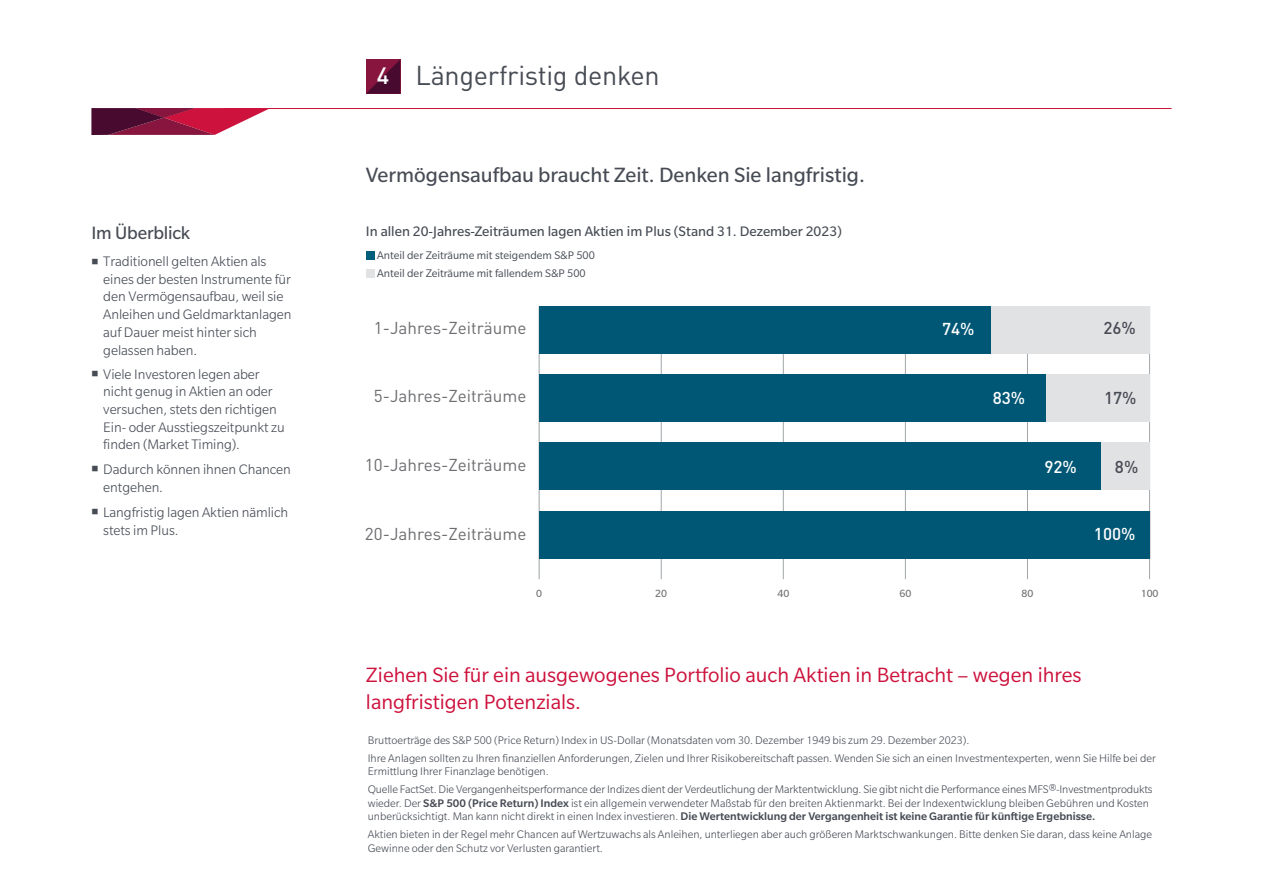
<style>
.page{position:relative;width:1263px;height:893px;background:#fff}
.page>*{position:absolute;margin:0;border:0;box-sizing:border-box;transform-origin:0 0}
.SI-head_c{font:27px "DINOT";letter-spacing:-.01em;color:#464b54}
.Body_subhead{font:500 23.4px "DINOT";color:#fff}
.t1{font:22.5px/27px "Slate Std";color:#cd123d}
.t2{font:22.5px "Slate Std";color:#464b54}
.KeyPoint_Subhead{font:19.5px "Slate Std";letter-spacing:-.015em;color:#464b54}
.t3{font:16.95px "DINOT";color:#6c6d70}
.t4{font:500 16.95px "DINOT";color:#fff}
.t5{font:500 16.95px "DINOT";color:#464b54}
.CALLOUTS{font:300 15px/17.7px "Slate Std";letter-spacing:-.005em;color:#464b54}
.t6{font:15px "Slate Std";color:#464b54}
.t7{font:300 12px/13.5px "Slate Std";color:#464b54}
.t8{font:12px "Slate Std";color:#464b54}
.t9{font:11.4px "Slate Std";color:#6c6d70}
.s1{font-weight:500}
</style>
<div class="page">
<svg style="left:91px;top:108px;width:178px;height:27px;background:#9e3658"></svg>
<hr style="left:223px;top:108px;width:948px;height:1px;background:#cd123d">
<div style="left:366px;top:251px;width:9px;height:9px;background:#005f7b"></div>
<div style="left:366px;top:269px;width:9px;height:9px;background:#e1e2e4"></div>
<svg style="left:366px;top:59px;width:34px;height:35px"></svg>
<hr style="left:539px;top:306px;width:1px;height:273px;background:#a3a7a9">
<hr style="left:661px;top:306px;width:1px;height:273px;background:#a3a7a9">
<hr style="left:783px;top:306px;width:1px;height:273px;background:#a3a7a9">
<hr style="left:905px;top:306px;width:1px;height:273px;background:#a3a7a9">
<hr style="left:1027px;top:306px;width:1px;height:273px;background:#a3a7a9">
<hr style="left:1149px;top:306px;width:1px;height:273px;background:#a3a7a9">
<div style="left:991px;top:306px;width:158px;height:48px;background:#e1e2e4"></div>
<div style="left:1046px;top:375px;width:103px;height:47px;background:#e1e2e4"></div>
<div style="left:1101px;top:443px;width:48px;height:47px;background:#e1e2e4"></div>
<hr style="left:1149px;top:511px;width:1px;height:47px;background:#231f20">
<div style="left:539px;top:306px;width:452px;height:48px;background:#005775"></div>
<div style="left:539px;top:375px;width:507px;height:47px;background:#005775"></div>
<div style="left:539px;top:443px;width:562px;height:47px;background:#005775"></div>
<div style="left:539px;top:511px;width:610px;height:47px;background:#005775"></div>
<p class="KeyPoint_Subhead" style="left:91px;top:223px;width:100px">Im Überblick</p>
<p class="CALLOUTS" style="left:103px;top:253px;width:190px;text-indent:-12px">■ Traditionell gelten Aktien als eines der besten Instrumente für den Vermögensaufbau, weil sie<br>Anleihen und Geldmarktanlagen auf Dauer meist hinter sich gelassen haben.</p>
<p class="CALLOUTS" style="left:103px;top:365px;width:183px;text-indent:-12px">■ Viele Investoren legen aber nicht genug in Aktien an oder versuchen, stets den richtigen<br>Ein- oder Ausstiegszeitpunkt zu finden (Market Timing).</p>
<p class="CALLOUTS" style="left:103px;top:460px;width:189px;text-indent:-12px">■ Dadurch können ihnen Chancen entgehen.</p>
<p class="CALLOUTS" style="left:103px;top:503px;width:186px;text-indent:-12px">■ Langfristig lagen Aktien nämlich stets im Plus.</p>
<p class="Body_subhead" style="left:377px;top:61px;width:14px">4</p>
<p class="SI-head_c" style="left:415px;top:58px;width:246px">Längerfristig denken</p>
<p class="t2" style="left:366px;top:163px;width:501px">Vermögensaufbau braucht Zeit. Denken Sie langfristig.</p>
<p class="t6" style="left:366px;top:224px;width:477px">In allen 20-Jahres-Zeiträumen lagen Aktien im Plus (Stand 31. Dezember 2023)</p>
<p class="t8" style="left:377px;top:249px;width:219px">Anteil der Zeiträume mit steigendem S&amp;P 500</p>
<p class="t8" style="left:377px;top:267px;width:210px">Anteil der Zeiträume mit fallendem S&amp;P 500</p>
<p class="t3" style="left:374px;top:317px;width:154px">1-Jahres-Zeiträume</p>
<p class="t4" style="left:942px;top:318px;width:34px">74%</p>
<p class="t5" style="left:1103px;top:317px;width:34px">26%</p>
<p class="t3" style="left:374px;top:386px;width:154px">5-Jahres-Zeiträume</p>
<p class="t4" style="left:993px;top:387px;width:34px">83%</p>
<p class="t5" style="left:1104px;top:387px;width:34px">17%</p>
<p class="t3" style="left:365px;top:454px;width:163px">10-Jahres-Zeiträume</p>
<p class="t4" style="left:1044px;top:456px;width:34px">92%</p>
<p class="t5" style="left:1115px;top:456px;width:25px">8%</p>
<p class="t3" style="left:365px;top:523px;width:163px">20-Jahres-Zeiträume</p>
<p class="t4" style="left:1094px;top:523px;width:43px">100%</p>
<p class="t9" style="left:536px;top:588px;width:7px">0</p>
<p class="t9" style="left:655px;top:588px;width:13px">20</p>
<p class="t9" style="left:777px;top:588px;width:13px">40</p>
<p class="t9" style="left:899px;top:588px;width:13px">60</p>
<p class="t9" style="left:1021px;top:588px;width:13px">80</p>
<p class="t9" style="left:1141px;top:588px;width:19px">100</p>
<p class="t1" style="left:366px;top:662px;width:717px">Ziehen Sie für ein ausgewogenes Portfolio auch Aktien in Betracht – wegen ihres langfristigen Potenzials.</p>
<p class="t7" style="left:368px;top:733px;width:603px">Bruttoerträge des S&amp;P 500 (Price Return) Index in US-Dollar (Monatsdaten vom 30. Dezember 1949 bis zum 29. Dezember 2023).</p>
<p class="t7" style="left:368px;top:751px;width:790px">Ihre Anlagen sollten zu Ihren finanziellen Anforderungen, Zielen und Ihrer Risikobereitschaft passen. Wenden Sie sich an einen Investmentexperten, wenn Sie Hilfe bei der<br>Ermittlung Ihrer Finanzlage benötigen.</p>
<p class="t7" style="left:368px;top:782px;width:786px">Quelle FactSet. Die Vergangenheitsperformance der Indizes dient der Verdeutlichung der Marktentwicklung. Sie gibt nicht die Performance eines MFS®-Investmentprodukts wieder. Der <span class="s1">S&amp;P 500 (Price Return) Index</span> ist ein allgemein verwendeter Maßstab für den breiten Aktienmarkt. Bei der Indexentwicklung bleiben Gebühren und Kosten unberücksichtigt. Man kann nicht direkt in einen Index investieren. <span class="s1">Die Wertentwicklung der Vergangenheit ist keine Garantie für künftige Ergebnisse.</span></p>
<p class="t7" style="left:368px;top:827px;width:786px">Aktien bieten in der Regel mehr Chancen auf Wertzuwachs als Anleihen, unterliegen aber auch größeren Marktschwankungen. Bitte denken Sie daran, dass keine Anlage<br>Gewinne oder den Schutz vor Verlusten garantiert.</p>
</div>
